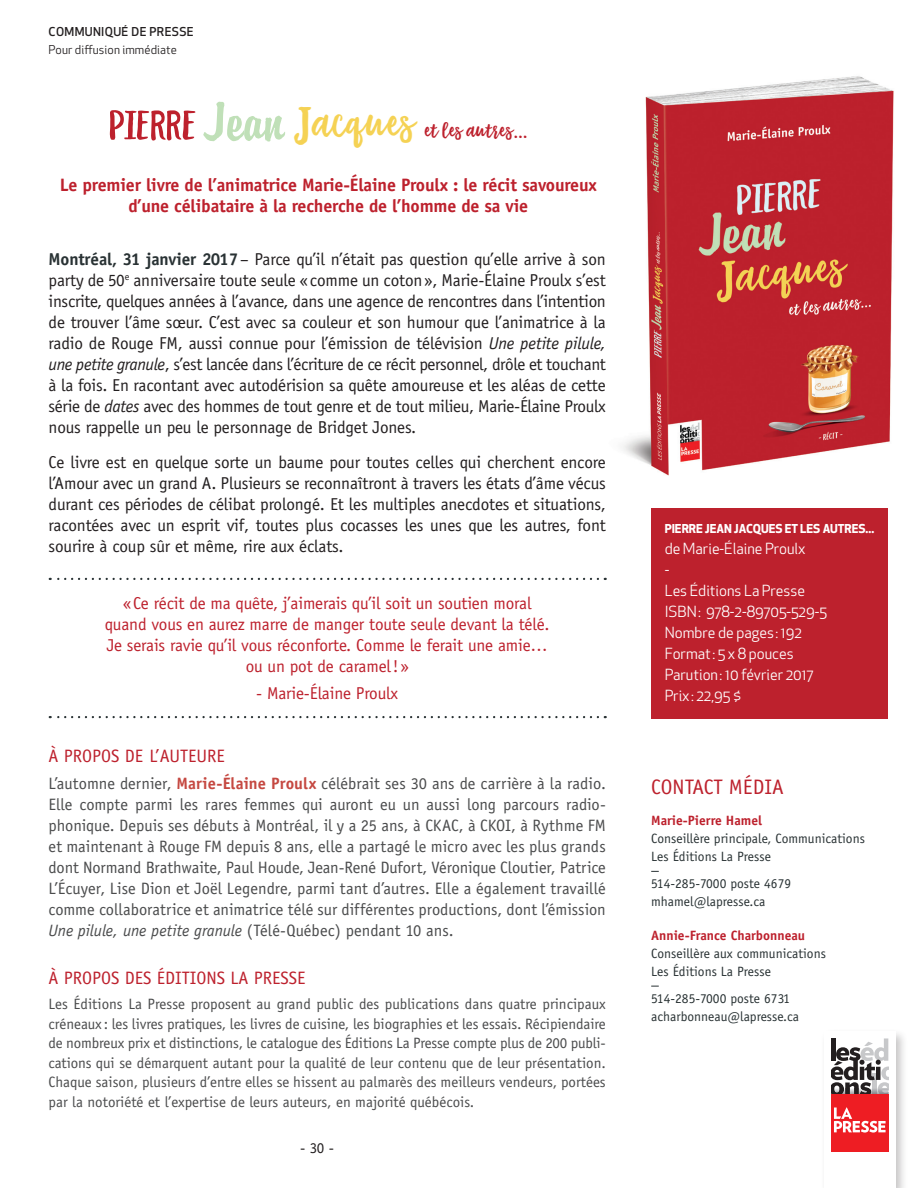
<style>
.page{position:relative;width:918px;height:1188px;background:#fff}
.page>*{position:absolute;margin:0;border:0;box-sizing:border-box;transform-origin:0 0}
.t1{font:58.35px "Brody D";color:#c0e0b8}
.NOMS{font:34.5px "The Sweetest Thing";color:#f5d254}
.t2{font:21px "AT Officina Sans";color:#bd212d}
.t3{font:700 18px "AT Officina Sans";letter-spacing:-.01em;color:#bd212d}
.t4{font:18px "AT Officina Sans";color:#bd212d}
.t5{font:17.25px/21px "AT Officina Sans";letter-spacing:-.01em;color:#231f20;text-align:justify}
.t6{font:17.25px/21px "AT Officina Sans";letter-spacing:-.01em;color:#bd212d;text-align:center}
.NOMS-2{font:16.65px "The Sweetest Thing";color:#bd212d}
.t7{font:16.5px/21px "AT Officina Sans";letter-spacing:-.005em;color:#4b4c4d;text-align:justify}
.t8{font:15px/19.5px "AT Officina Sans";color:#4b4c4d;text-align:justify}
.t9{font:15px "Apex New";color:#fff}
.t10{font:15px "AT Officina Sans";color:#231f20}
.t11{font:13.5px/18px "AT Officina Sans";color:#293234}
.t12{font:700 12px "Apex New";color:#fff}
.t13{font:12px "Apex New";letter-spacing:.01em;color:#231f20}
.t14{font:500 12px "Apex New";letter-spacing:.03em;color:#231f20}
.s1{font-weight:700;color:#293234}
.s2{font-style:italic}
.s3{font-weight:700;color:#c54841}
.s4{font-weight:700;color:#bd212d}
</style>
<div class="page">
<div style="left:821px;top:1028px;width:88px;height:160px;background:#231f20;opacity:.26"></div>
<div style="left:824px;top:1031px;width:72px;height:157px;background:#fff"></div>
<div style="left:831px;top:1094px;width:57px;height:57px;background:#ee1d23"></div>
<svg style="left:834px;top:1107px;width:52px;height:26px"></svg>
<svg style="left:831px;top:1038px;width:57px;height:56px"></svg>
<img style="left:622px;top:76px;width:272px;height:400px">
<div style="left:651px;top:509px;width:237px;height:210px;background:#bd212d"></div>
<svg style="left:110px;top:110px;width:85px;height:31px"></svg>
<svg style="left:50px;top:578px;width:548px;height:2px"></svg>
<svg style="left:50px;top:716px;width:548px;height:2px"></svg>
<p class="t14" style="left:49px;top:24px;width:147px">COMMUNIQUÉ DE PRESSE</p>
<p class="t13" style="left:49px;top:42px;width:130px">Pour diffusion immédiate</p>
<p class="t1" style="left:205px;top:90px;width:80px">Jean</p>
<p class="NOMS" style="left:294px;top:96px;width:122px">Jacques</p>
<p class="NOMS-2" style="left:425px;top:117px;width:104px">et les autres...</p>
<p class="t3" style="left:60px;top:173px;width:539px">Le premier livre de l’animatrice Marie-Élaine Proulx : le récit savoureux</p>
<p class="t3" style="left:128px;top:194px;width:401px">d’une célibataire à la recherche de l’homme de sa vie</p>
<p class="t5" style="left:49px;top:249px;width:559px"><span class="s1">Montréal, 31 janvier 2017</span>– Parce qu’il n’était pas question qu’elle arrive à son party de 50<sup>e</sup> anniversaire toute seule «comme un coton», Marie-Élaine Proulx s’est inscrite, quelques années à l’avance, dans une agence de rencontres dans l’intention de trouver l’âme sœur. C’est avec sa couleur et son humour que l’animatrice à la radio de Rouge FM, aussi connue pour l’émission de télévision <span class="s2">Une petite pilule, une petite granule</span>, s’est lancée dans l’écriture de ce récit personnel, drôle et touchant à la fois. En racontant avec autodérision sa quête amoureuse et les aléas de cette série de <span class="s2">dates</span> avec des hommes de tout genre et de tout milieu, Marie-Élaine Proulx nous rappelle un peu le personnage de Bridget Jones.</p>
<p class="t5" style="left:49px;top:451px;width:559px">Ce livre est en quelque sorte un baume pour toutes celles qui cherchent encore l’Amour avec un grand A. Plusieurs se reconnaîtront à travers les états d’âme vécus durant ces périodes de célibat prolongé. Et les multiples anecdotes et situations, racontées avec un esprit vif, toutes plus cocasses les unes que les autres, font sourire à coup sûr et même, rire aux éclats.</p>
<p class="t6" style="left:105px;top:592px;width:446px">«Ce récit de ma quête, j’aimerais qu’il soit un soutien moral quand vous en aurez marre de manger toute seule devant la télé.<br>Je serais ravie qu’il vous réconforte. Comme le ferait une amie… ou un pot de caramel!»</p>
<p class="t6" style="left:256px;top:682px;width:143px">- Marie-Élaine Proulx</p>
<p class="t4" style="left:49px;top:745px;width:178px">À PROPOS DE L’AUTEURE</p>
<p class="t7" style="left:49px;top:773px;width:559px">L’automne dernier, <span class="s3">Marie-Élaine Proulx</span> célébrait ses 30 ans de carrière à la radio.<br>Elle compte parmi les rares femmes qui auront eu un aussi long parcours radio&shy;phonique. Depuis ses débuts à Montréal, il y a 25 ans, à CKAC, à CKOI, à Rythme FM et maintenant à Rouge FM depuis 8 ans, elle a partagé le micro avec les plus grands dont Normand Brathwaite, Paul Houde, Jean-René Dufort, Véronique Cloutier, Patrice L’Écuyer, Lise Dion et Joël Legendre, parmi tant d’autres. Elle a également travaillé comme collaboratrice et animatrice télé sur différentes productions, dont l’émission <span class="s2">Une pilule, une petite granule</span> (Télé-Québec) pendant 10 ans.</p>
<p class="t4" style="left:49px;top:967px;width:259px">À PROPOS DES ÉDITIONS LA PRESSE</p>
<p class="t8" style="left:49px;top:994px;width:559px">Les Éditions La Presse proposent au grand public des publications dans quatre principaux créneaux : les livres pratiques, les livres de cuisine, les biographies et les essais. Récipiendaire de nombreux prix et distinctions, le catalogue des Éditions La Presse compte plus de 200 publi&shy;cations qui se démarquent autant pour la qualité de leur contenu que de leur présentation.<br>Chaque saison, plusieurs d’entre elles se hissent au palmarès des meilleurs vendeurs, portées par la notoriété et l’expertise de leurs auteurs, en majorité québécois.</p>
<p class="t10" style="left:300px;top:1139px;width:35px">- 30 -</p>
<p class="t12" style="left:665px;top:520px;width:211px">PIERRE JEAN JACQUES ET LES AUTRES...</p>
<p class="t9" style="left:665px;top:539px;width:142px">de Marie-Élaine Proulx</p>
<p class="t9" style="left:665px;top:560px;width:6px">-</p>
<p class="t9" style="left:665px;top:581px;width:142px">Les Éditions La Presse</p>
<p class="t9" style="left:665px;top:602px;width:164px">ISBN : 978-2-89705-529-5</p>
<p class="t9" style="left:665px;top:623px;width:139px">Nombre de pages : 192</p>
<p class="t9" style="left:665px;top:644px;width:131px">Format : 5 x 8 pouces</p>
<p class="t9" style="left:665px;top:665px;width:150px">Parution : 10 février 2017</p>
<p class="t9" style="left:665px;top:686px;width:78px">Prix : 22,95 $</p>
<p class="t2" style="left:651px;top:775px;width:134px">CONTACT MÉDIA</p>
<p class="t11" style="left:651px;top:811px;width:215px"><span class="s4">Marie-Pierre Hamel<br></span>Conseillère principale, Communications<br>Les Éditions La Presse</p>
<p class="t11" style="left:651px;top:874px;width:141px">514-285-7000 poste 4679</p>
<p class="t11" style="left:651px;top:892px;width:116px">mhamel@lapresse.ca</p>
<p class="t11" style="left:651px;top:926px;width:176px"><span class="s4">Annie-France Charbonneau<br></span>Conseillère aux communications<br>Les Éditions La Presse</p>
<p class="t11" style="left:651px;top:989px;width:140px">514-285-7000 poste 6731</p>
<p class="t11" style="left:651px;top:1007px;width:150px">acharbonneau@lapresse.ca</p>
</div>
